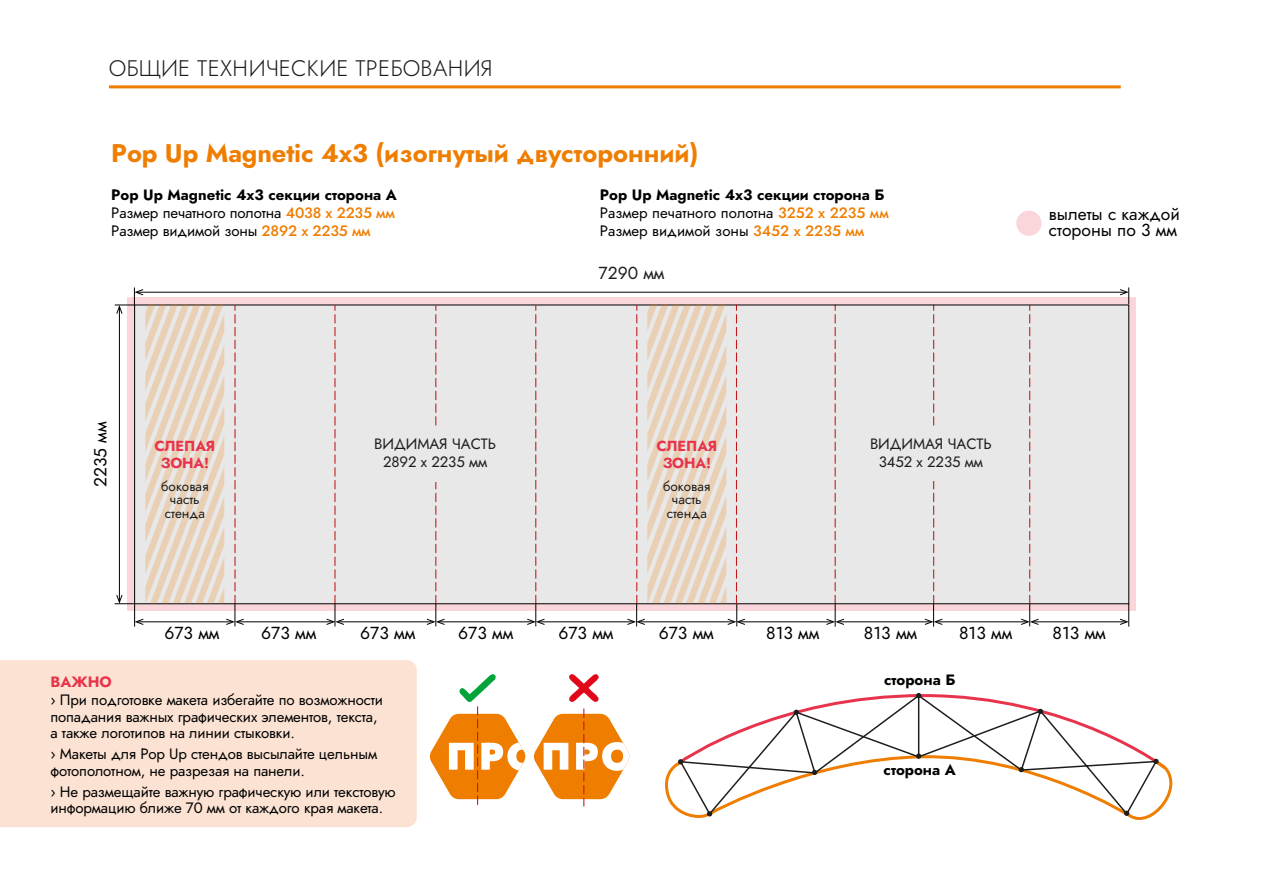
<style>
.page{position:relative;width:1263px;height:893px;background:#fff}
.page>*{position:absolute;margin:0;border:0;box-sizing:border-box;transform-origin:0 0}
.t1{font:700 25.5px "Jost";color:#ef7d00}
.t2{font:300 22.5px "Jost";color:#1d1d1b}
.t3{font:17.4px/16.5px "Jost";color:#000}
.t4{font:17.4px "Jost";color:#1d1d1b}
.t5{font:15px/18px "Jost";letter-spacing:-.01em;color:#000}
.t6{font:15px/18px "Jost";letter-spacing:-.01em;color:#1d1d1b;text-align:center}
.t7{font:700 15px "Jost";color:#000}
.t8{font:700 15px "Jost";color:#e7344b}
.t9{font:700 14.55px/17.4px "Jost";letter-spacing:-.01em;color:#e7344c;text-align:center}
.t10{font:13.5px/13.5px "Jost";color:#1d1d1b;text-align:center}
.s1{font-weight:700}
.s2{font-weight:500;color:#ef7d00}
</style>
<div class="page">
<svg style="left:244px;top:298px;width:892px;height:313px;background:#eccacf"></svg>
<div style="left:135px;top:305px;width:602px;height:299px;background:#e8e8e8"></div>
<div style="left:737px;top:305px;width:392px;height:299px;background:#e8e8e8"></div>
<hr style="left:739px;top:621px;width:93px;height:1px;background:#000">
<hr style="left:838px;top:621px;width:93px;height:1px;background:#000">
<hr style="left:936px;top:621px;width:91px;height:1px;background:#000">
<hr style="left:1032px;top:621px;width:94px;height:1px;background:#000">
<svg style="left:1120px;top:604px;width:9px;height:23px"></svg>
<svg style="left:826px;top:306px;width:18px;height:321px"></svg>
<svg style="left:925px;top:306px;width:17px;height:321px"></svg>
<div style="left:865px;top:427px;width:133px;height:54px;background:#e8e8e8"></div>
<hr style="left:109px;top:85px;width:1012px;height:3px;background:#ef7d00">
<svg style="left:665px;top:760px;width:508px;height:60px"></svg>
<svg style="left:678px;top:693px;width:480px;height:123px"></svg>
<hr style="left:238px;top:621px;width:94px;height:1px;background:#000">
<hr style="left:338px;top:621px;width:95px;height:1px;background:#000">
<svg style="left:326px;top:306px;width:18px;height:320px"></svg>
<hr style="left:439px;top:621px;width:94px;height:1px;background:#000">
<svg style="left:427px;top:306px;width:18px;height:320px"></svg>
<hr style="left:538px;top:621px;width:95px;height:1px;background:#000">
<svg style="left:527px;top:306px;width:18px;height:320px"></svg>
<hr style="left:137px;top:292px;width:989px;height:1px;background:#000">
<svg style="left:1120px;top:287px;width:9px;height:17px"></svg>
<div style="left:368px;top:427px;width:136px;height:55px;background:#e8e8e8"></div>
<svg style="left:1021px;top:305px;width:18px;height:321px"></svg>
<div style="left:1016px;top:211px;width:25px;height:25px;background:#fad6db;border-radius:50%"></div>
<div style="left:0;top:660px;width:417px;height:167px;background:#fbe2d2"></div>
<svg style="left:429px;top:674px;width:97px;height:131px"></svg>
<svg style="left:534px;top:674px;width:96px;height:132px"></svg>
<svg style="left:115px;top:287px;width:129px;height:340px"></svg>
<svg style="left:627px;top:304px;width:118px;height:322px"></svg>
<h2 class="t2" style="left:109px;top:53px;width:385px">ОБЩИЕ ТЕХНИЧЕСКИЕ ТРЕБОВАНИЯ</h2>
<h1 class="t1" style="left:111px;top:136px;width:589px">Pop Up Magnetic 4х3 (изогнутый двусторонний)</h1>
<p class="t5" style="left:111px;top:186px;width:287px"><span class="s1">Pop Up Magnetic 4х3 секции сторона А<br></span>Размер печатного полотна <span class="s2">4038 х 2235 мм<br></span>Размер видимой зоны <span class="s2">2892 х 2235 мм</span></p>
<p class="t5" style="left:600px;top:186px;width:290px"><span class="s1">Pop Up Magnetic 4х3 секции сторона Б<br></span>Размер печатного полотна <span class="s2">3252 x 2235 мм<br></span>Размер видимой зоны <span class="s2">3452 x 2235 мм</span></p>
<p class="t3" style="left:92px;top:487px;width:67px;rotate:-90deg">2235 мм</p>
<p class="t9" style="left:154px;top:437px;width:62px">СЛЕПАЯ<br>ЗОНА!</p>
<p class="t10" style="left:161px;top:480px;width:49px">боковая часть стенда</p>
<p class="t6" style="left:374px;top:435px;width:123px">ВИДИМАЯ ЧАСТЬ<br>2892 х 2235 мм</p>
<p class="t4" style="left:599px;top:261px;width:67px">7290 мм</p>
<p class="t9" style="left:656px;top:437px;width:62px">СЛЕПАЯ<br>ЗОНА!</p>
<p class="t10" style="left:663px;top:480px;width:49px">боковая часть стенда</p>
<p class="t6" style="left:870px;top:435px;width:123px">ВИДИМАЯ ЧАСТЬ<br>3452 х 2235 мм</p>
<p class="t3" style="left:1049px;top:206px;width:132px">вылеты с каждой стороны по 3 мм</p>
<p class="t3" style="left:164px;top:625px;width:57px">673 мм</p>
<p class="t3" style="left:261px;top:625px;width:57px">673 мм</p>
<p class="t3" style="left:360px;top:625px;width:57px">673 мм</p>
<p class="t3" style="left:458px;top:625px;width:57px">673 мм</p>
<p class="t3" style="left:558px;top:625px;width:57px">673 мм</p>
<p class="t3" style="left:659px;top:625px;width:57px">673 мм</p>
<p class="t8" style="left:50px;top:672px;width:63px">ВАЖНО</p>
<p class="t5" style="left:50px;top:692px;width:334px;line-height:16.5px">› При подготовке макета избегайте по возможности попадания важных графических элементов, текста, а также логотипов на линии стыковки.</p>
<p class="t5" style="left:50px;top:746px;width:328px;line-height:16.5px">› Макеты для Pop Uр стендов высылайте цельным фотополотном, не разрезая на панели.</p>
<p class="t5" style="left:50px;top:783px;width:347px;line-height:16.5px">› Не размещайте важную графическую или текстовую информацию ближе 70 мм от каждого края макета.</p>
<p class="t3" style="left:766px;top:624px;width:55px">813 мм</p>
<p class="t3" style="left:864px;top:624px;width:55px">813 мм</p>
<p class="t3" style="left:959px;top:624px;width:55px">813 мм</p>
<p class="t3" style="left:1052px;top:624px;width:55px">813 мм</p>
<p class="t7" style="left:884px;top:670px;width:73px">сторона Б</p>
<p class="t7" style="left:884px;top:760px;width:74px">сторона А</p>
</div>
